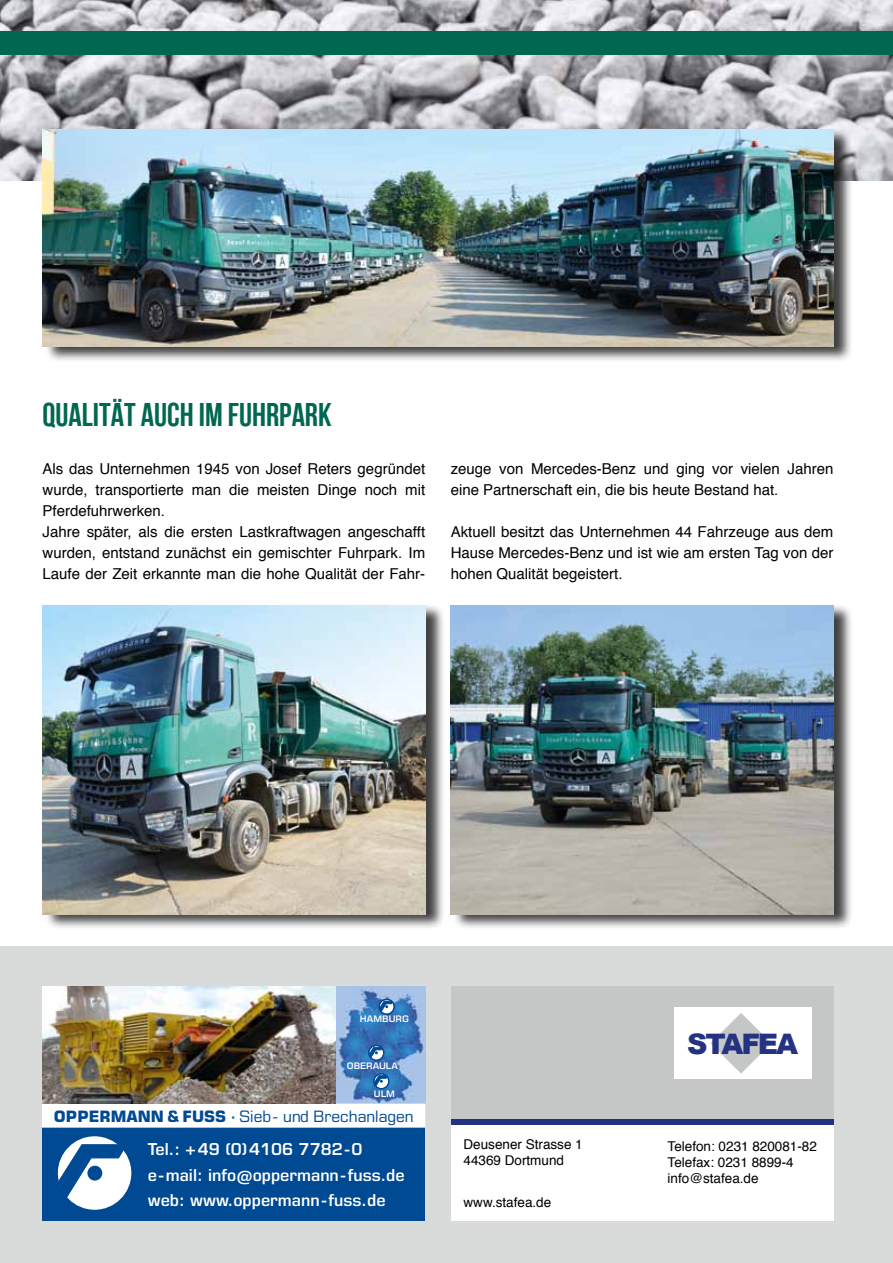
<style>
.page{position:relative;width:893px;height:1263px;background:#fff}
.page>*{position:absolute;margin:0;border:0;box-sizing:border-box;transform-origin:0 0}
.t1{font:32.7px "Bebas Neue";color:#006750}
.t2{font:900 28.2px "Arial";letter-spacing:-.08em;color:#243282}
.t3{font:600 16.5px/25.5px "Eurostile LT Std";color:#fff}
.t4{font:15.75px "Eurostile LT Std";color:#004993}
.t5{font:15px/21px "Helvetica";color:#000}
.t6{font:13.5px/16.2px "Helvetica";color:#000}
.t7{font:600 9px "Eurostile LT Std";color:#fff}
.s1{font-weight:700}
.s2{font-family:"Eurostile";font-weight:600}
</style>
<div class="page">
<div style="left:0;top:946px;width:893px;height:317px;background:#d9dada"></div>
<div style="left:43px;top:1108px;width:382px;height:112px;background:#004993"></div>
<svg style="left:57px;top:1135px;width:75px;height:76px"></svg>
<div style="left:56px;top:1134px;width:77px;height:78px;border:2px solid #004993;border-radius:50%"></div>
<svg style="left:59px;top:1144px;width:65px;height:54px"></svg>
<div style="left:87px;top:1166px;width:15px;height:14px;background:#004993;border-radius:50%"></div>
<img style="left:43px;top:986px;width:382px;height:118px">
<div style="left:379px;top:999px;width:15px;height:15px;border:1px solid #004993;border-radius:50%"></div>
<svg style="left:380px;top:1001px;width:12px;height:10px"></svg>
<div style="left:369px;top:1045px;width:15px;height:15px;border:1px solid #004993;border-radius:50%"></div>
<svg style="left:369px;top:1047px;width:13px;height:11px"></svg>
<div style="left:374px;top:1074px;width:15px;height:15px;background:#044b94;border-radius:50%"></div>
<div style="left:374px;top:1073px;width:15px;height:16px;border:1px solid #004993;border-radius:50%"></div>
<div style="left:374px;top:1074px;width:15px;height:14px;border:1px solid #004993;border-radius:50%"></div>
<svg style="left:374px;top:1075px;width:13px;height:11px"></svg>
<div style="left:43px;top:1104px;width:382px;height:24px;background:#fff"></div>
<div style="left:451px;top:986px;width:382px;height:234px;background:#fff"></div>
<div style="left:451px;top:986px;width:382px;height:138px;background:#c5c6c6"></div>
<div style="left:674px;top:1008px;width:138px;height:71px;background:#fff"></div>
<svg style="left:711px;top:1013px;width:60px;height:61px"></svg>
<div style="left:451px;top:1119px;width:382px;height:5px;background:#243282"></div>
<img style="left:0;top:0;width:893px;height:180px">
<div style="left:0;top:31px;width:893px;height:23px;background:#006750"></div>
<div style="left:44px;top:127px;width:809px;height:235px;background:#000;opacity:.75"></div>
<img style="left:43px;top:130px;width:790px;height:217px">
<div style="left:44px;top:604px;width:401px;height:326px;background:#000;opacity:.75"></div>
<img style="left:43px;top:606px;width:382px;height:308px">
<div style="left:453px;top:604px;width:400px;height:326px;background:#000;opacity:.75"></div>
<img style="left:451px;top:606px;width:382px;height:308px">
<h1 class="t1" style="left:43px;top:397px;width:291px">QUALITÄT AUCH IM FUHRPARK</h1>
<p class="t5" style="left:43px;top:459px;width:384px">Als das Unternehmen 1945 von Josef Reters gegründet wurde, transportierte man die meisten Dinge noch mit Pferdefuhrwerken.<br>Jahre später, als die ersten Lastkraftwagen angeschafft wurden, entstand zunächst ein gemischter Fuhrpark. Im Laufe der Zeit erkannte man die hohe Qualität der Fahr-</p>
<p class="t5" style="left:451px;top:459px;width:384px">zeuge von Mercedes-Benz und ging vor vielen Jahren eine Partnerschaft ein, die bis heute Bestand hat.</p>
<p class="t5" style="left:451px;top:522px;width:384px;text-align:justify">Aktuell besitzt das Unternehmen 44 Fahrzeuge aus dem Hause Mercedes-Benz und ist wie am ersten Tag von der hohen Qualität begeistert.</p>
<p class="t7" style="left:360px;top:1014px;width:51px">HAMBURG</p>
<p class="t7" style="left:347px;top:1060px;width:53px">OBERAULA</p>
<p class="t7" style="left:374px;top:1088px;width:23px">ULM</p>
<p class="t4" style="left:54px;top:1106px;width:361px"><span class="s1">OPPERMANN &amp; FUSS</span> <span class="s2">·</span> Sieb- und Brechanlagen</p>
<p class="t3" style="left:148px;top:1136px;width:258px">Tel.: +49 (0)4106 7782-0 e-mail: info@oppermann-fuss.de web: www.oppermann-fuss.de</p>
<p class="t6" style="left:463px;top:1136px;width:121px">Deusener Strasse 1<br>44369 Dortmund</p>
<p class="t6" style="left:463px;top:1195px;width:89px">www.stafea.de</p>
<h2 class="t2" style="left:687px;top:1023px;width:112px">STAFEA</h2>
<p class="t6" style="left:668px;top:1138px;width:151px">Telefon: 0231 820081-82<br>Telefax: 0231 8899-4 info@stafea.de</p>
</div>
